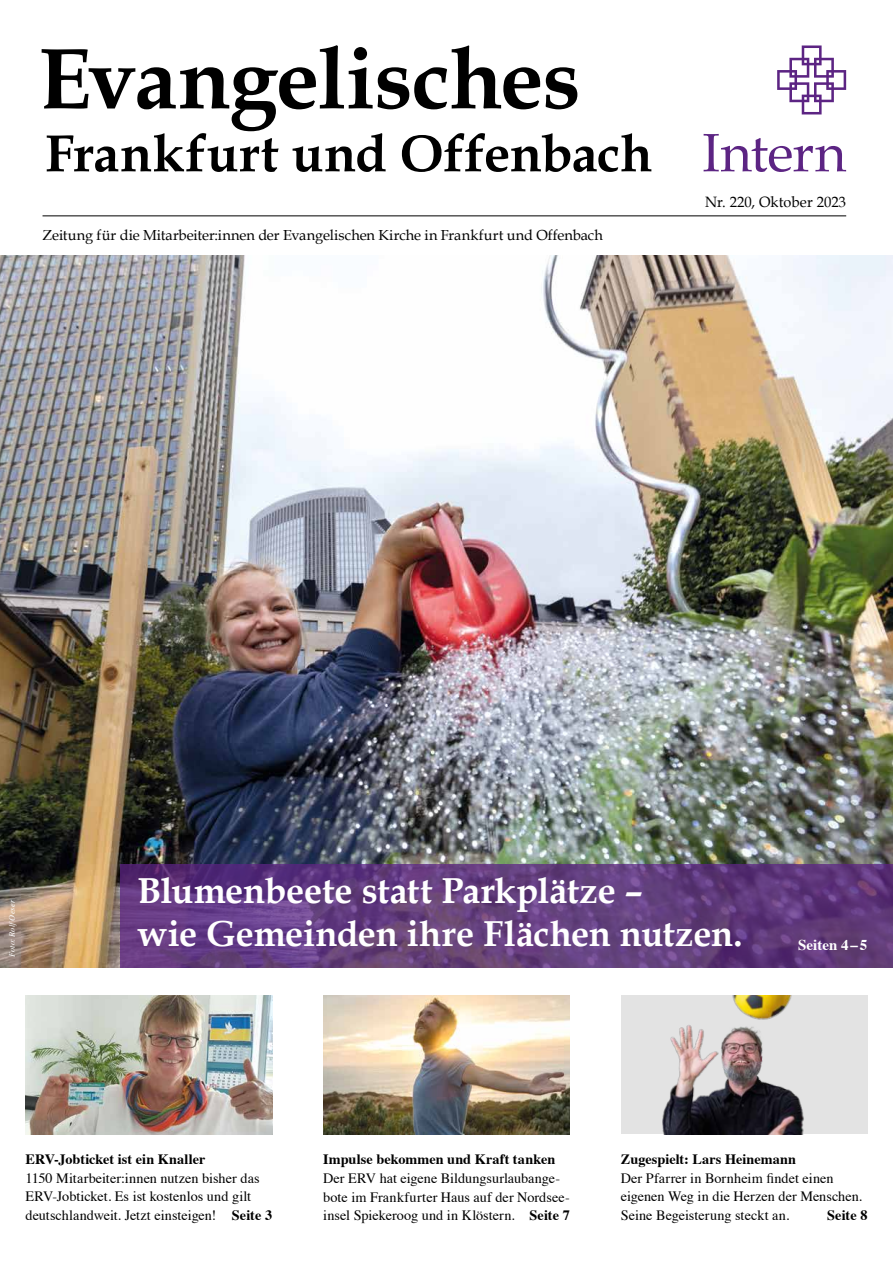
<style>
.page{position:relative;width:893px;height:1263px;background:#fff}
.page>*{position:absolute;margin:0;border:0;box-sizing:border-box;transform-origin:0 0}
.t1{font:700 86.85px "Book Antiqua";letter-spacing:-.015em;color:#000}
.t2{font:700 52.5px "Book Antiqua";color:#000}
.t3{font:700 36px/43.3px "Book Antiqua";letter-spacing:-.005em;color:#fff}
.t4{font:15px "Book Antiqua";letter-spacing:.005em;color:#000}
.t5{font:700 15px "Times";color:#fff}
.t6{font:14.55px "Book Antiqua";color:#000}
.t7{font:14.25px/18.8px "Times";color:#000}
.t8{font:700 14.25px "Times";letter-spacing:.005em;color:#000}
.t9{font:italic 8.25px "Times";letter-spacing:.02em;color:#fff}
.s1{font-weight:400;font-size:54px;color:#5c2483}
.s2{font-weight:700}
</style>
<div class="page">
<img style="left:621px;top:995px;width:246px;height:139px">
<img style="left:0;top:255px;width:893px;height:713px">
<svg style="left:120px;top:864px;width:773px;height:104px;background:#623c7e"></svg>
<img style="left:323px;top:995px;width:247px;height:139px">
<img style="left:26px;top:995px;width:246px;height:139px">
<hr style="left:43px;top:215px;width:803px;height:1px;background:#000">
<svg style="left:777px;top:45px;width:69px;height:69px"></svg>
<h1 class="t1" style="left:38px;top:28px;width:544px">Evangelisches</h1>
<h2 class="t2" style="left:45px;top:123px;width:803px">Frankfurt und Offenbach <span class="s1">Intern</span></h2>
<p class="t6" style="left:43px;top:226px;width:562px">Zeitung für die Mitarbeiter:innen der Evangelischen Kirche in Frankfurt und Offenbach</p>
<p class="t4" style="left:705px;top:193px;width:143px">Nr. 220, Oktober 2023</p>
<p class="t9" style="left:5px;top:957px;width:58px;rotate:-90deg">Foto: RolfOeser</p>
<h3 class="t3" style="left:137px;top:869px;width:606px">Blumenbeete statt Parkplätze –<br>wie Gemeinden ihre Flächen nutzen.</h3>
<p class="t5" style="left:798px;top:931px;width:71px">Seiten 4 –5</p>
<p class="t8" style="left:26px;top:1145px;width:181px">ERV-Jobticket ist ein Knaller</p>
<p class="t7" style="left:26px;top:1167px;width:248px">1150 Mitarbeiter:innen nutzen bisher das<br>ERV-Jobticket. Es ist kostenlos und gilt deutschlandweit. Jetzt einsteigen! <span class="s2">Seite 3</span></p>
<p class="t8" style="left:323px;top:1145px;width:234px">Impulse bekommen und Kraft tanken</p>
<p class="t7" style="left:323px;top:1167px;width:248px">Der ERV hat eigene Bildungsurlaubange&shy;bote im Frankfurter Haus auf der Nordsee&shy;insel Spiekeroog und in Klöstern. <span class="s2">Seite 7</span></p>
<p class="t8" style="left:621px;top:1145px;width:177px">Zugespielt: Lars Heinemann</p>
<p class="t7" style="left:621px;top:1167px;width:243px">Der Pfarrer in Bornheim findet einen eigenen Weg in die Herzen der Menschen.<br>Seine Begeisterung steckt an.</p>
<p class="t8" style="left:827px;top:1202px;width:42px">Seite 8</p>
</div>
